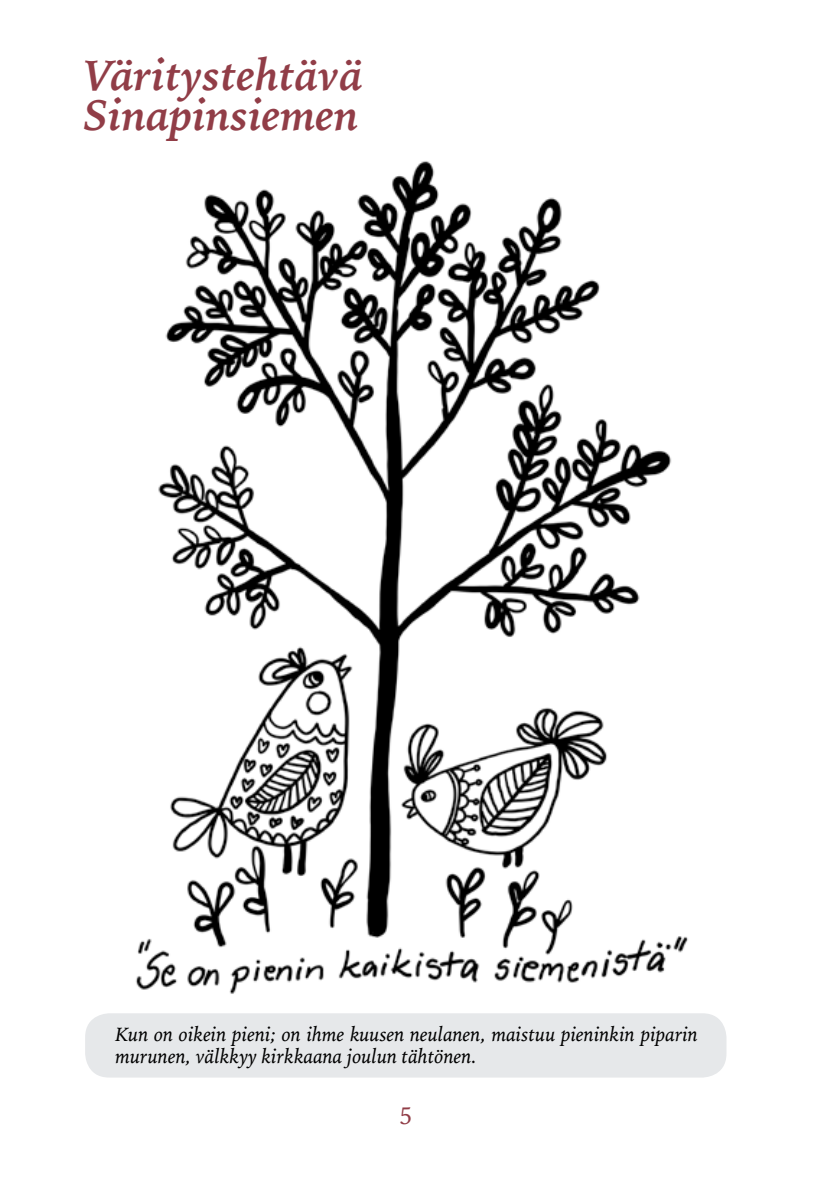
<style>
.page{position:relative;width:840px;height:1191px;background:#fff}
.page>*{position:absolute;margin:0;border:0;box-sizing:border-box;transform-origin:0 0}
.t1{font:italic 700 44px/40px "Iowan Old Style";color:#913d47}
.t2{font:24px "Iowan Old Style";color:#913d47}
.t3{font:italic 20px/22px "Iowan Old Style";color:#000}
</style>
<div class="page">
<div style="left:85px;top:1013px;width:641px;height:64px;background:#e6e8ea;border-radius:24px"></div>
<img style="left:135px;top:161px;width:553px;height:833px">
<h1 class="t1" style="left:83px;top:52px;width:281px">Väritystehtävä<br>Sinapinsiemen</h1>
<p class="t3" style="left:115px;top:1022px;width:584px">Kun on oikein pieni; on ihme kuusen neulanen, maistuu pieninkin piparin murunen, välkkyy kirkkaana joulun tähtönen.</p>
<p class="t2" style="left:399px;top:1094px;width:15px">5</p>
</div>
